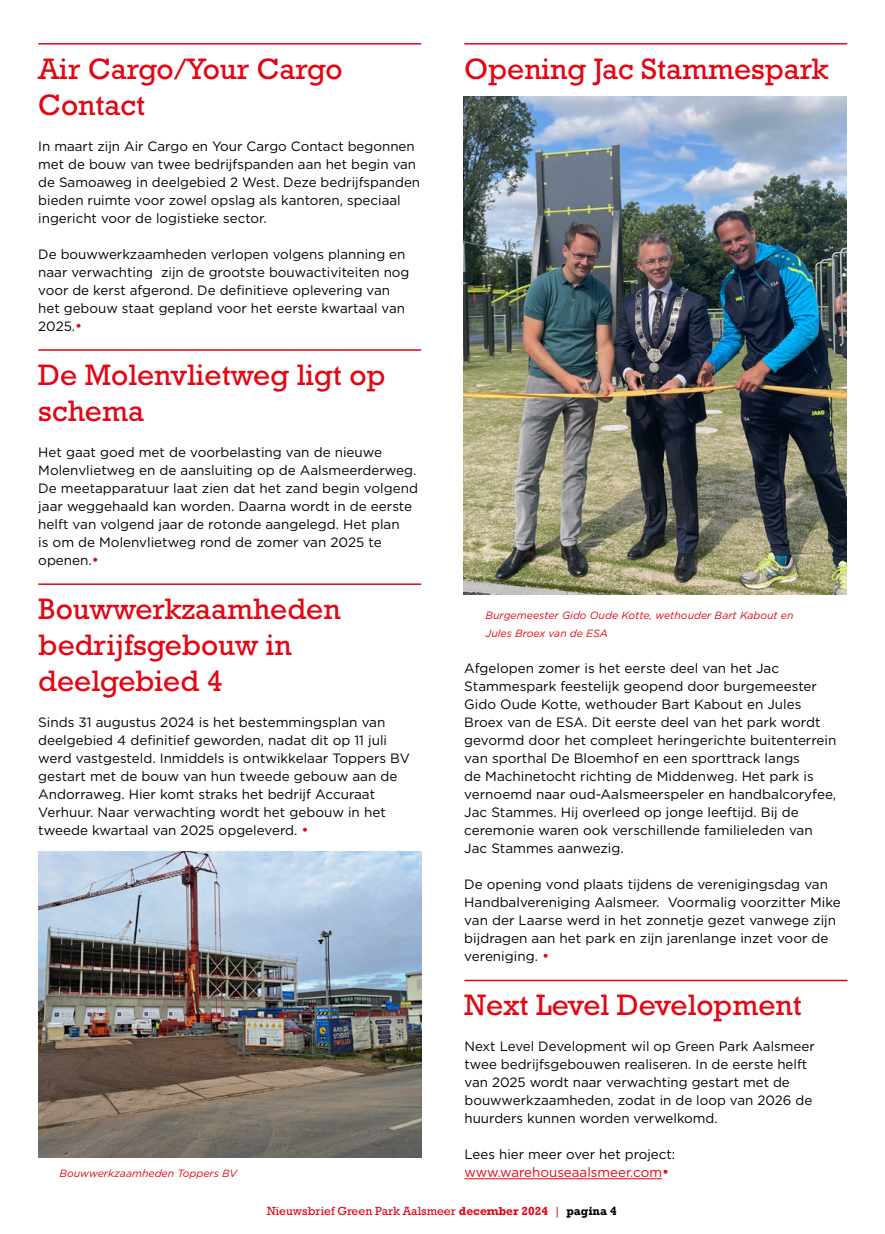
<style>
.page{position:relative;width:885px;height:1234px;background:#fff}
.page>*{position:absolute;margin:0;border:0;box-sizing:border-box;transform-origin:0 0}
.t1{font:30px/36px "Rockwell Std";color:#e30613}
.t2{font:13.5px/18px "Gotham";color:#000}
.t3{font:12px "Rockwell Std";color:#e30613}
.t4{font:italic 10.5px/18px "Gotham";color:#e30613}
.s1{font-size:15px;color:#e30613}
.s2{color:#e30613}
.s3{font-family:"Rockwell";font-weight:700}
.s4{font-family:"Rockwell";font-weight:700;color:#000}
</style>
<div class="page">
<hr style="left:38px;top:349px;width:383px;height:2px;background:#e30613">
<hr style="left:464px;top:43px;width:383px;height:2px;background:#e30613">
<img style="left:463px;top:97px;width:383px;height:497px">
<hr style="left:38px;top:583px;width:383px;height:2px;background:#e30613">
<img style="left:38px;top:851px;width:383px;height:305px">
<hr style="left:38px;top:43px;width:383px;height:2px;background:#e30613">
<hr style="left:464px;top:979px;width:383px;height:2px;background:#e30613">
<hr style="left:464px;top:1178px;width:198px;height:1px;background:#e30613">
<h1 class="t1" style="left:38px;top:50px;width:306px">Air Cargo/Your Cargo<br>Contact</h1>
<p class="t2" style="left:38px;top:136px;width:383px">In maart zijn Air Cargo en Your Cargo Contact begonnen met de bouw van twee bedrijfspanden aan het begin van de Samoaweg in deelgebied 2 West. Deze bedrijfspanden bieden ruimte voor zowel opslag als kantoren, speciaal ingericht voor de logistieke sector.</p>
<p class="t2" style="left:38px;top:244px;width:372px">De bouwwerkzaamheden verlopen volgens planning en naar verwachting zijn de grootste bouwactiviteiten nog voor de kerst afgerond. De definitieve oplevering van het gebouw staat gepland voor het eerste kwartaal van 2025.<span class="s1">•</span></p>
<h1 class="t1" style="left:38px;top:356px;width:349px">De Molenvlietweg ligt op schema</h1>
<p class="t2" style="left:38px;top:442px;width:381px">Het gaat goed met de voorbelasting van de nieuwe Molenvlietweg en de aansluiting op de Aalsmeerderweg.<br>De meetapparatuur laat zien dat het zand begin volgend jaar weggehaald kan worden. Daarna wordt in de eerste helft van volgend jaar de rotonde aangelegd. Het plan<br>is om de Molenvlietweg rond de zomer van 2025 te openen.<span class="s1">•</span></p>
<h1 class="t1" style="left:38px;top:590px;width:304px">Bouwwerkzaamheden bedrijfsgebouw in deelgebied 4</h1>
<p class="t2" style="left:38px;top:712px;width:373px">Sinds 31 augustus 2024 is het bestemmingsplan van deelgebied 4 definitief geworden, nadat dit op 11 juli werd vastgesteld. Inmiddels is ontwikkelaar Toppers BV gestart met de bouw van hun tweede gebouw aan de Andorraweg. Hier komt straks het bedrijf Accuraat Verhuur. Naar verwachting wordt het gebouw in het tweede kwartaal van 2025 opgeleverd. <span class="s1">•</span></p>
<p class="t4" style="left:60px;top:1164px;width:179px">Bouwwerkzaamheden Toppers BV</p>
<h1 class="t1" style="left:464px;top:50px;width:366px">Opening Jac Stammespark</h1>
<p class="t4" style="left:485px;top:606px;width:309px">Burgemeester Gido Oude Kotte, wethouder Bart Kabout en<br>Jules Broex van de ESA</p>
<p class="t2" style="left:464px;top:658px;width:373px">Afgelopen zomer is het eerste deel van het Jac Stammespark feestelijk geopend door burgemeester Gido Oude Kotte, wethouder Bart Kabout en Jules Broex van de ESA. Dit eerste deel van het park wordt gevormd door het compleet heringerichte buitenterrein van sporthal De Bloemhof en een sporttrack langs<br>de Machinetocht richting de Middenweg. Het park is vernoemd naar oud-Aalsmeerspeler en handbalcoryfee, Jac Stammes. Hij overleed op jonge leeftijd. Bij de ceremonie waren ook verschillende familieleden van Jac Stammes aanwezig.</p>
<p class="t2" style="left:464px;top:874px;width:378px">De opening vond plaats tijdens de verenigingsdag van Handbalvereniging Aalsmeer. Voormalig voorzitter Mike van der Laarse werd in het zonnetje gezet vanwege zijn bijdragen aan het park en zijn jarenlange inzet voor de vereniging. <span class="s1">•</span></p>
<h1 class="t1" style="left:464px;top:986px;width:339px">Next Level Development</h1>
<p class="t2" style="left:464px;top:1036px;width:352px">Next Level Development wil op Green Park Aalsmeer twee bedrijfsgebouwen realiseren. In de eerste helft van 2025 wordt naar verwachting gestart met de bouwwerkzaamheden, zodat in de loop van 2026 de huurders kunnen worden verwelkomd.</p>
<p class="t2" style="left:464px;top:1144px;width:212px">Lees hier meer over het project: <span class="s2">www.warehouseaalsmeer.com</span><span class="s1">•</span></p>
<p class="t3" style="left:267px;top:1203px;width:351px">Nieuwsbrief Green Park Aalsmeer <span class="s3">december 2024</span> | <span class="s4">pagina 4</span></p>
</div>
